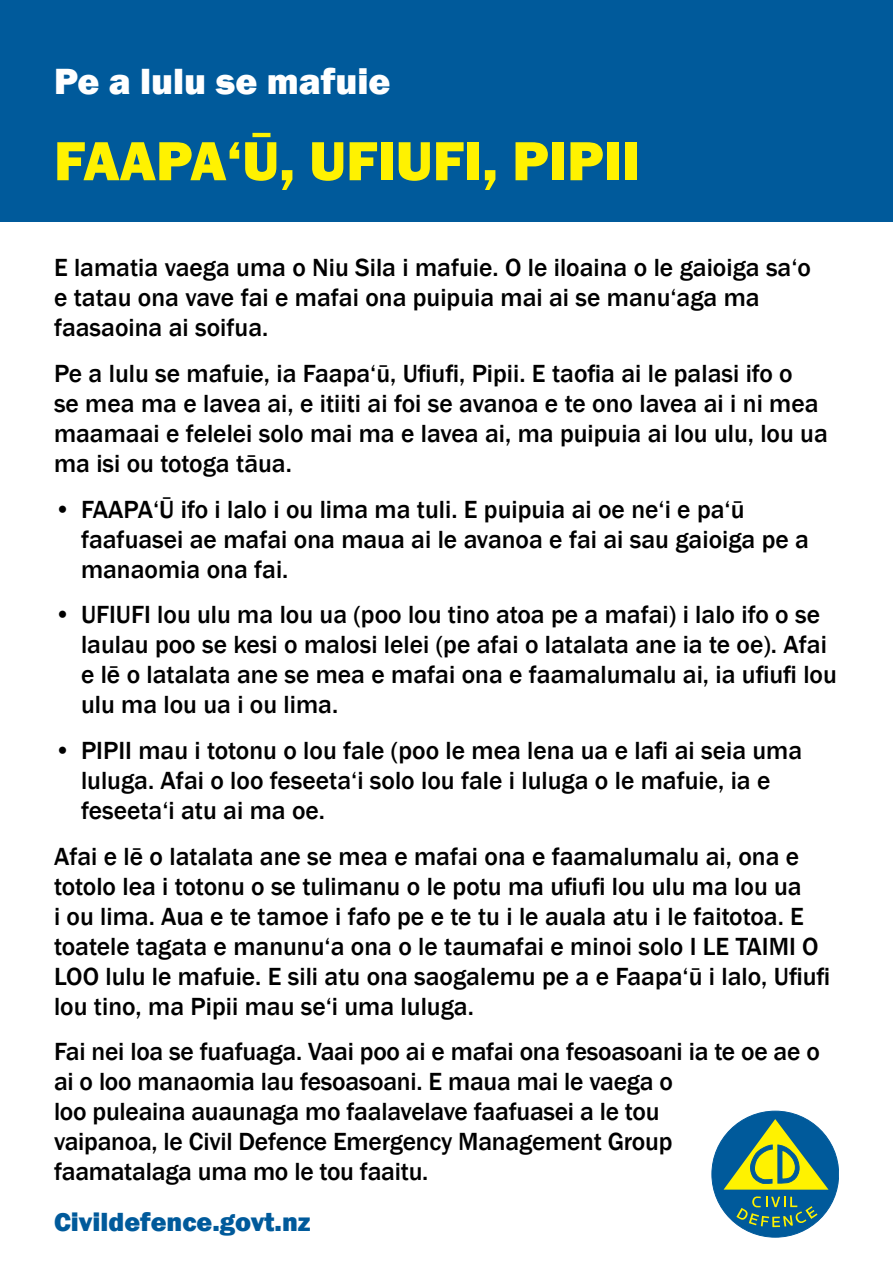
<style>
.page{position:relative;width:893px;height:1263px;background:#fff}
.page>*{position:absolute;margin:0;border:0;box-sizing:border-box;transform-origin:0 0}
.t1{font:800 57px "Franklin Gothic";color:#fff200}
.t2{font:800 37.5px "Franklin Gothic";color:#fff}
.t3{font:800 27px "Franklin Gothic";color:#005a9b}
.t4{font:500 25.5px/30px "Franklin Gothic";color:#000}
</style>
<div class="page">
<div style="left:0;top:0;width:893px;height:221px;background:#005a9b"></div>
<div style="left:712px;top:1111px;width:127px;height:126px;background:#005a9b;border-radius:50%"></div>
<svg style="left:724px;top:1119px;width:104px;height:71px"></svg>
<svg style="left:736px;top:1196px;width:81px;height:31px"></svg>
<h2 class="t2" style="left:54px;top:57px;width:338px">Pe a lulu se mafuie</h2>
<h1 class="t1" style="left:54px;top:124px;width:588px">FAAPA‘Ū, UFIUFI, PIPII</h1>
<p class="t4" style="left:54px;top:253px;width:758px">E lamatia vaega uma o Niu Sila i mafuie. O le iloaina o le gaioiga sa‘o e tatau ona vave fai e mafai ona puipuia mai ai se manu‘aga ma faasaoina ai soifua.</p>
<p class="t4" style="left:54px;top:359px;width:775px">Pe a lulu se mafuie, ia Faapa‘ū, Ufiufi, Pipii. E taofia ai le palasi ifo o<br>se mea ma e lavea ai, e itiiti ai foi se avanoa e te ono lavea ai i ni mea maamaai e felelei solo mai ma e lavea ai, ma puipuia ai lou ulu, lou ua ma isi ou totoga tāua.</p>
<p class="t4" style="left:81px;top:494px;width:730px;text-indent:-27px">• FAAPA‘Ū ifo i lalo i ou lima ma tuli. E puipuia ai oe ne‘i e pa‘ū faafuasei ae mafai ona maua ai le avanoa e fai ai sau gaioiga pe a manaomia ona fai.</p>
<p class="t4" style="left:81px;top:600px;width:757px;text-indent:-27px">• UFIUFI lou ulu ma lou ua (poo lou tino atoa pe a mafai) i lalo ifo o se laulau poo se kesi o malosi lelei (pe afai o latalata ane ia te oe). Afai e lē o latalata ane se mea e mafai ona e faamalumalu ai, ia ufiufi lou ulu ma lou ua i ou lima.</p>
<p class="t4" style="left:81px;top:736px;width:723px;text-indent:-27px">• PIPII mau i totonu o lou fale (poo le mea lena ua e lafi ai seia uma luluga. Afai o loo feseeta‘i solo lou fale i luluga o le mafuie, ia e feseeta‘i atu ai ma oe.</p>
<p class="t4" style="left:54px;top:841px;width:778px">Afai e lē o latalata ane se mea e mafai ona e faamalumalu ai, ona e totolo lea i totonu o se tulimanu o le potu ma ufiufi lou ulu ma lou ua<br>i ou lima. Aua e te tamoe i fafo pe e te tu i le auala atu i le faitotoa. E toatele tagata e manunu‘a ona o le taumafai e minoi solo I LE TAIMI O LOO lulu le mafuie. E sili atu ona saogalemu pe a e Faapa‘ū i lalo, Ufiufi lou tino, ma Pipii mau se‘i uma luluga.</p>
<p class="t4" style="left:54px;top:1037px;width:767px">Fai nei loa se fuafuaga. Vaai poo ai e mafai ona fesoasoani ia te oe ae o ai o loo manaomia lau fesoasoani. E maua mai le vaega o<br>loo puleaina auaunaga mo faalavelave faafuasei a le tou<br>vaipanoa, le Civil Defence Emergency Management Group<br>faamatalaga uma mo le tou faaitu.</p>
<p class="t3" style="left:54px;top:1204px;width:258px">Civildefence.govt.nz</p>
</div>
